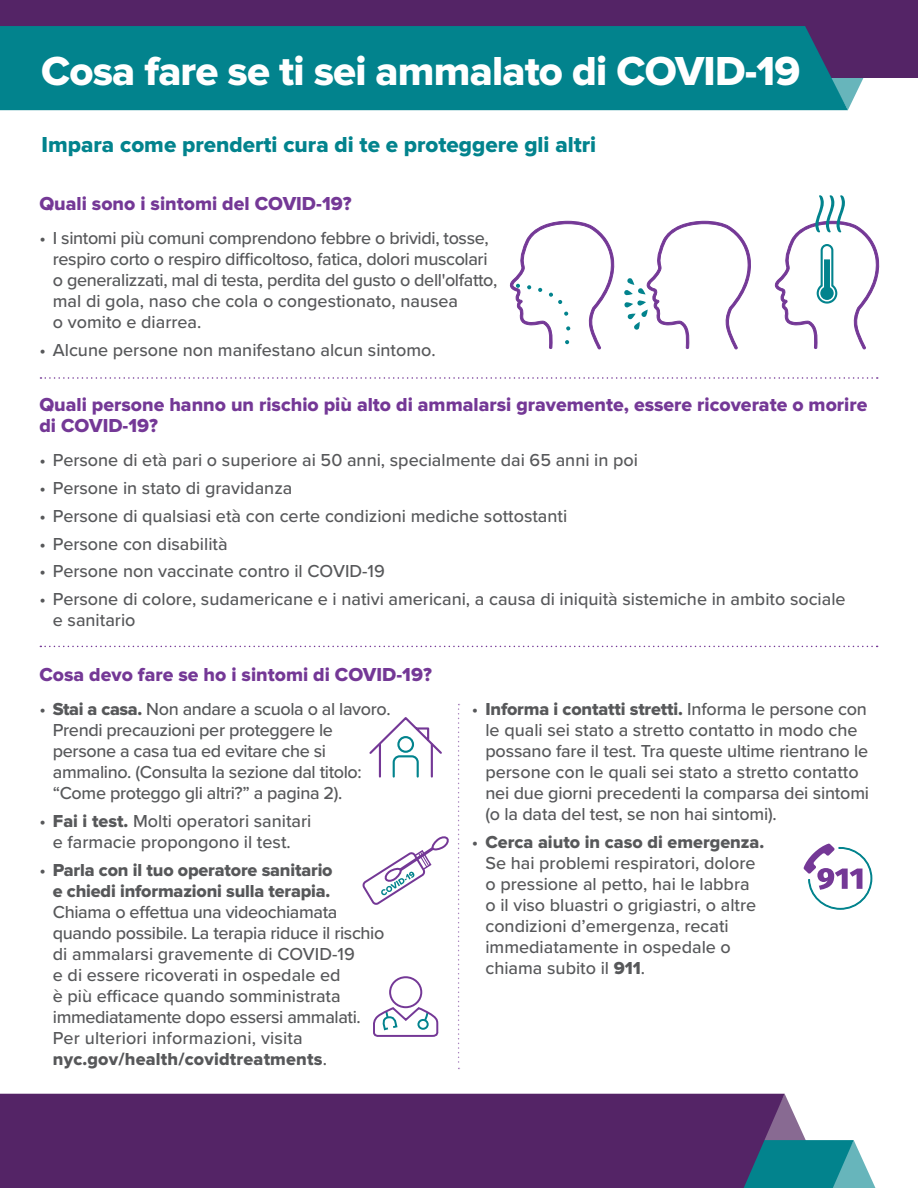
<style>
.page{position:relative;width:918px;height:1188px;background:#fff}
.page>*{position:absolute;margin:0;border:0;box-sizing:border-box;transform-origin:0 0}
.t1{font:42px "Proxima Nova Extrabld";letter-spacing:-.02em;color:#fff}
.bullet{font:22.5px "Proxima Nova Extrabld";color:#02838d}
.bullet-2{font:19.5px/21px "Proxima Nova Extrabld";color:#743896}
.bullet-3{font:500 18px/21px "Proxima Nova";color:#57585a}
.bullet-4{font:500 18px/21px "Proxima Nova";letter-spacing:-.02em;color:#57585a}
.s1{font-family:"Proxima Nova Extrabld";font-weight:400}
</style>
<div class="page">
<svg style="left:848px;top:77px;width:40px;height:33px"></svg>
<div style="left:0;top:0;width:918px;height:77px;background:#542466"></div>
<div style="left:0;top:26px;width:848px;height:84px;background:#02838d"></div>
<svg style="left:362px;top:836px;width:87px;height:69px"></svg>
<svg style="left:804px;top:844px;width:68px;height:66px"></svg>
<svg style="left:369px;top:717px;width:73px;height:61px"></svg>
<div style="left:389px;top:976px;width:33px;height:32px;border:2px solid #743896;border-radius:50%"></div>
<svg style="left:373px;top:1004px;width:66px;height:33px"></svg>
<svg style="left:40px;top:195px;width:840px;height:184px"></svg>
<svg style="left:40px;top:646px;width:838px;height:1px"></svg>
<svg style="left:785px;top:1095px;width:90px;height:93px"></svg>
<div style="left:0;top:1094px;width:785px;height:94px;background:#542466"></div>
<svg style="left:458px;top:704px;width:2px;height:365px"></svg>
<p class="t1" style="left:41px;top:47px;width:761px">Cosa fare se ti sei ammalato di COVID-19</p>
<p class="bullet" style="left:42px;top:132px;width:556px">Impara come prenderti cura di te e proteggere gli altri</p>
<p class="bullet-2" style="left:39px;top:193px;width:314px">Quali sono i sintomi del COVID-19?</p>
<p class="bullet-4" style="left:53px;top:227px;width:446px;text-indent:-13px">• I sintomi più comuni comprendono febbre o brividi, tosse, respiro corto o respiro difficoltoso, fatica, dolori muscolari o generalizzati, mal di testa, perdita del gusto o dell'olfatto, mal di gola, naso che cola o congestionato, nausea<br>o vomito e diarrea.</p>
<p class="bullet-3" style="left:39px;top:339px;width:398px">• Alcune persone non manifestano alcun sintomo.</p>
<p class="bullet-2" style="left:39px;top:394px;width:830px">Quali persone hanno un rischio più alto di ammalarsi gravemente, essere ricoverate o morire di COVID-19?</p>
<p class="bullet-3" style="left:39px;top:449px;width:600px">• Persone di età pari o superiore ai 50 anni, specialmente dai 65 anni in poi</p>
<p class="bullet-3" style="left:39px;top:477px;width:255px">• Persone in stato di gravidanza</p>
<p class="bullet-3" style="left:39px;top:505px;width:529px">• Persone di qualsiasi età con certe condizioni mediche sottostanti</p>
<p class="bullet-3" style="left:39px;top:532px;width:190px">• Persone con disabilità</p>
<p class="bullet-3" style="left:39px;top:560px;width:347px">• Persone non vaccinate contro il COVID-19</p>
<p class="bullet-3" style="left:53px;top:588px;width:794px;text-indent:-13px">• Persone di colore, sudamericane e i nativi americani, a causa di iniquità sistemiche in ambito sociale e sanitario</p>
<p class="bullet-2" style="left:39px;top:664px;width:394px">Cosa devo fare se ho i sintomi di COVID-19?</p>
<p class="bullet-4" style="left:53px;top:698px;width:339px;text-indent:-13px">• <span class="s1">Stai a casa.</span> Non andare a scuola o al lavoro.<br>Prendi precauzioni per proteggere le persone a casa tua ed evitare che si ammalino. (Consulta la sezione dal titolo: “Come proteggo gli altri?” a pagina 2).</p>
<p class="bullet-3" style="left:39px;top:810px;width:274px;text-align:center">• <span class="s1">Fai i test.</span> Molti operatori sanitari e farmacie propongono il test.</p>
<p class="bullet-3" style="left:53px;top:859px;width:333px;text-indent:-13px">• <span class="s1">Parla con il tuo operatore sanitario<br>e chiedi informazioni sulla terapia.<br></span>Chiama o effettua una videochiamata quando possibile. La terapia riduce il rischio di ammalarsi gravemente di COVID-19<br>e di essere ricoverati in ospedale ed<br>è più efficace quando somministrata immediatamente dopo essersi ammalati.<br>Per ulteriori informazioni, visita <span class="s1">nyc.gov/health/covidtreatments</span>.</p>
<p class="bullet-3" style="left:485px;top:698px;width:385px;text-indent:-14px">• <span class="s1">Informa i contatti stretti.</span> Informa le persone con le quali sei stato a stretto contatto in modo che possano fare il test. Tra queste ultime rientrano le persone con le quali sei stato a stretto contatto nei due giorni precedenti la comparsa dei sintomi (o la data del test, se non hai sintomi).</p>
<p class="bullet-3" style="left:485px;top:831px;width:280px;text-indent:-14px">• <span class="s1">Cerca aiuto in caso di emergenza.<br></span>Se hai problemi respiratori, dolore o pressione al petto, hai le labbra o il viso bluastri o grigiastri, o altre condizioni d’emergenza, recati immediatamente in ospedale o chiama subito il <span class="s1">911</span>.</p>
</div>
